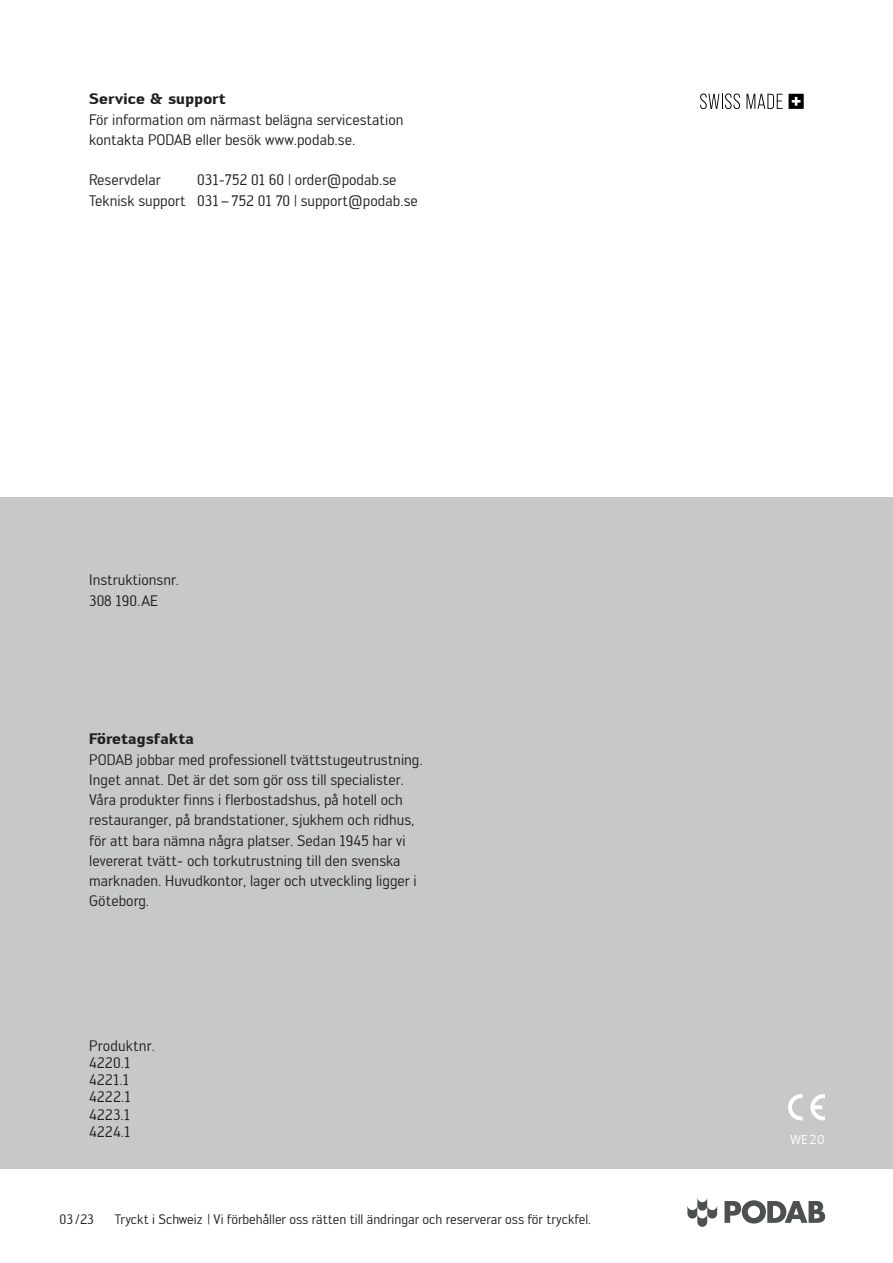
<style>
.page{position:relative;width:893px;height:1263px;background:#fff}
.page>*{position:absolute;margin:0;border:0;box-sizing:border-box;transform-origin:0 0}
.t1{font:15px/20.2px "Engel";color:#231f20}
.t2{font:700 15px "Engel";color:#231f20}
.t3{font:13.5px "Engel";color:#231f20}
.t4{font:13.5px "Mayberry Pro";letter-spacing:.005em;color:#fff}
</style>
<div class="page">
<div style="left:0;top:497px;width:893px;height:672px;background:#c7c8ca"></div>
<svg style="left:788px;top:1094px;width:14px;height:26px"></svg>
<svg style="left:810px;top:1094px;width:15px;height:26px"></svg>
<svg style="left:724px;top:1200px;width:101px;height:23px"></svg>
<svg style="left:687px;top:1198px;width:30px;height:29px"></svg>
<svg style="left:789px;top:94px;width:15px;height:15px"></svg>
<svg style="left:700px;top:94px;width:40px;height:15px"></svg>
<svg style="left:747px;top:94px;width:36px;height:15px"></svg>
<p class="t2" style="left:89px;top:90px;width:138px">Service &amp; support</p>
<p class="t1" style="left:89px;top:109px;width:316px">För information om närmast belägna servicestation kontakta PODAB eller besök www.podab.se.</p>
<p class="t1" style="left:89px;top:170px;width:73px">Reservdelar</p>
<p class="t1" style="left:89px;top:170px;width:330px;text-indent:108px">031-752 01 60 | order@podab.se<br>Teknisk support 031–752 01 70 | support@podab.se</p>
<p class="t1" style="left:89px;top:570px;width:89px">Instruktionsnr.<br>308 190.AE</p>
<p class="t2" style="left:89px;top:730px;width:106px">Företagsfakta</p>
<p class="t1" style="left:89px;top:749px;width:333px">PODAB jobbar med professionell tvättstugeutrustning.<br>Inget annat. Det är det som gör oss till specialister.<br>Våra produkter finns i flerbostadshus, på hotell och restauranger, på brandstationer, sjukhem och ridhus, för att bara nämna några platser. Sedan 1945 har vi levererat tvätt- och torkutrustning till den svenska marknaden. Huvudkontor, lager och utveckling ligger i Göteborg.</p>
<p class="t1" style="left:89px;top:1037px;width:65px;line-height:17.2px">Produktnr.<br>4220.1<br>4221.1<br>4222.1<br>4223.1<br>4224.1</p>
<p class="t3" style="left:60px;top:1211px;width:36px">03 /23</p>
<p class="t3" style="left:115px;top:1211px;width:476px">Tryckt i Schweiz | Vi förbehåller oss rätten till ändringar och reserverar oss för tryckfel.</p>
<p class="t4" style="left:791px;top:1130px;width:36px">WE20</p>
<p class="t4" style="left:792px;top:1130px;width:18px">WE</p>
</div>
